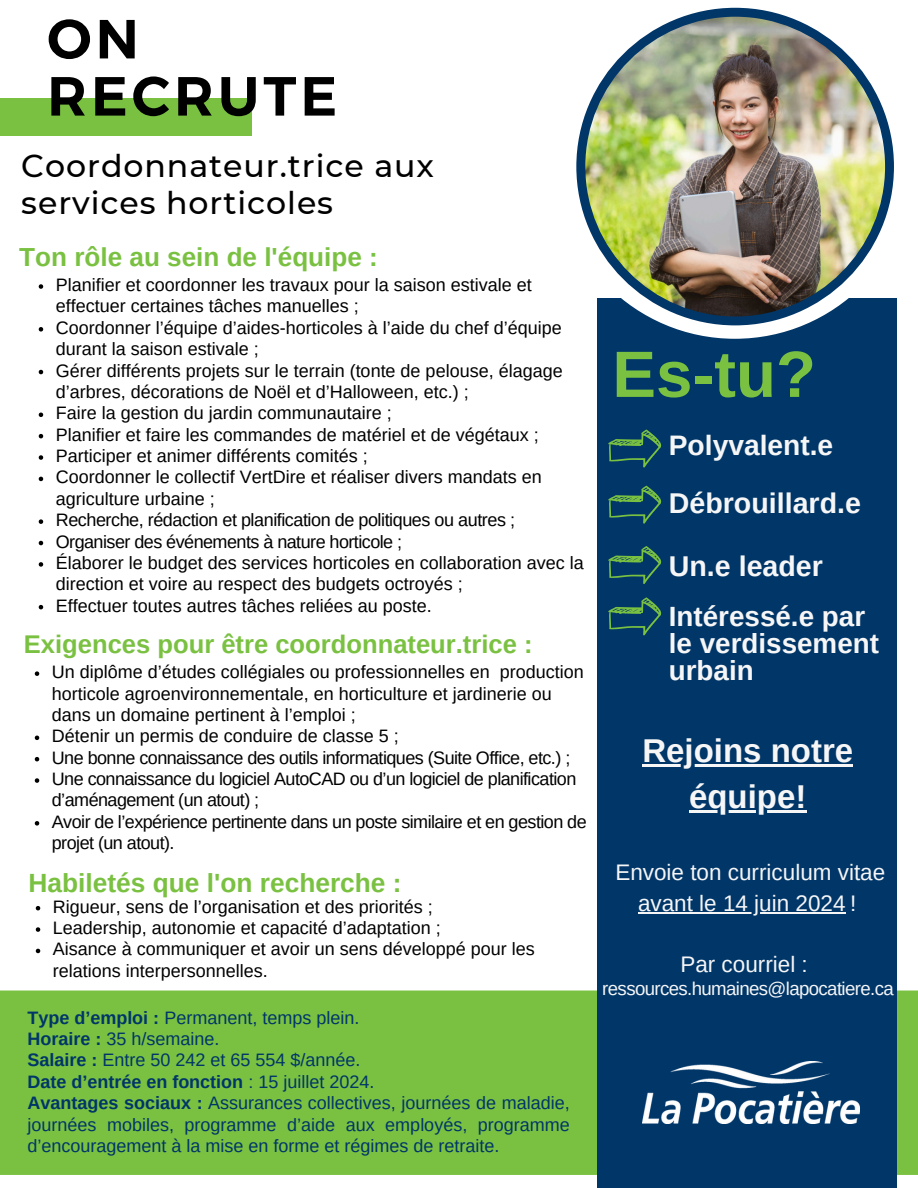
<style>
.page{position:relative;width:918px;height:1188px;background:#fff}
.page>*{position:absolute;margin:0;border:0;box-sizing:border-box;transform-origin:0 0}
.t1{font:700 65.4px "Arimo";color:#7ac142}
.t2{font:700 55.05px/57.2px "Kief Montaser Semi";letter-spacing:.075em;color:#000}
.t3{font:700 33px "Arimo";color:#f6f6f7}
.t4{font:500 31.65px/37.2px "Montserrat";letter-spacing:.03em;color:#000}
.t5{font:700 28.65px "Arimo";color:#f6f6f7}
.t6{font:700 28.2px "Arimo";color:#f6f6f7}
.t7{font:700 27.75px/27px "Arimo";color:#f6f6f7}
.t8{font:700 26.25px "Arimo";color:#7ac142}
.t9{font:700 26.1px "Arimo";color:#7ac142}
.t10{font:700 25.65px "Arimo";color:#7ac142}
.t11{font:22.5px "Arimo";color:#f6f6f7}
.t12{font:18.6px "Arimo";letter-spacing:-.035em;color:#f6f6f7}
.t13{font:18px/21.3px "Arimo";color:#000}
.t14{font:18px/21.3px "Arimo";letter-spacing:-.03em;color:#000}
.t15{font:18px/21.3px "Arimo";color:#003668;text-align:justify}
.t16{font:18px "Arimo";letter-spacing:-.025em;color:#000}
.t17{font:700 18px "Arimo";color:#003668}
.s1{font-weight:700}
.s2{font-weight:400}
</style>
<div class="page">
<div style="left:0;top:991px;width:918px;height:184px;background:#7ac142"></div>
<div style="left:597px;top:299px;width:300px;height:889px;background:#003668"></div>
<svg style="left:666px;top:7px;width:231px;height:332px;fill:#fff"></svg>
<svg style="left:576px;top:8px;width:318px;height:317px"></svg>
<img style="left:585px;top:17px;width:300px;height:299px;border-radius:50%">
<div style="left:0;top:99px;width:252px;height:37px;background:#7ac142"></div>
<img style="left:642px;top:1062px;width:217px;height:61px">
<svg style="left:608px;top:430px;width:53px;height:37px"></svg>
<svg style="left:608px;top:486px;width:53px;height:38px"></svg>
<svg style="left:608px;top:546px;width:53px;height:38px"></svg>
<svg style="left:608px;top:597px;width:53px;height:38px"></svg>
<svg style="left:35px;top:671px;width:4px;height:5px"></svg>
<svg style="left:35px;top:736px;width:4px;height:4px"></svg>
<svg style="left:35px;top:757px;width:4px;height:4px"></svg>
<svg style="left:35px;top:778px;width:4px;height:5px"></svg>
<svg style="left:35px;top:821px;width:4px;height:5px"></svg>
<svg style="left:36px;top:906px;width:4px;height:4px"></svg>
<svg style="left:36px;top:927px;width:4px;height:5px"></svg>
<svg style="left:36px;top:949px;width:4px;height:4px"></svg>
<hr style="left:638px;top:912px;width:208px;height:2px;background:#f6f6f7">
<hr style="left:642px;top:764px;width:211px;height:3px;background:#f6f6f7">
<hr style="left:689px;top:810px;width:117px;height:3px;background:#f6f6f7">
<svg style="left:39px;top:284px;width:4px;height:5px"></svg>
<svg style="left:39px;top:327px;width:4px;height:5px"></svg>
<svg style="left:39px;top:370px;width:4px;height:4px"></svg>
<svg style="left:39px;top:413px;width:4px;height:4px"></svg>
<svg style="left:39px;top:434px;width:4px;height:4px"></svg>
<svg style="left:39px;top:455px;width:4px;height:5px"></svg>
<svg style="left:39px;top:477px;width:4px;height:4px"></svg>
<svg style="left:39px;top:519px;width:4px;height:5px"></svg>
<svg style="left:39px;top:541px;width:4px;height:4px"></svg>
<svg style="left:39px;top:562px;width:4px;height:5px"></svg>
<svg style="left:39px;top:605px;width:4px;height:4px"></svg>
<p class="t2" style="left:47px;top:10px;width:292px">ON<br>RECRUTE</p>
<p class="t4" style="left:21px;top:147px;width:414px">Coordonnateur.trice aux services horticoles</p>
<p class="t9" style="left:19px;top:242px;width:360px">Ton rôle au sein de l'équipe :</p>
<h5 class="t13" style="left:56px;top:274px;width:477px">Planifier et coordonner les travaux pour la saison estivale et effectuer certaines tâches manuelles ;</h5>
<p class="t13" style="left:56px;top:317px;width:508px">Coordonner l’équipe d’aides-horticoles à l’aide du chef d’équipe durant la saison estivale ;</p>
<p class="t13" style="left:56px;top:360px;width:508px">Gérer différents projets sur le terrain (tonte de pelouse, élagage d’arbres, décorations de Noël et d’Halloween, etc.) ;</p>
<p class="t13" style="left:56px;top:402px;width:338px">Faire la gestion du jardin communautaire ;</p>
<p class="t13" style="left:56px;top:424px;width:484px">Planifier et faire les commandes de matériel et de végétaux ;</p>
<p class="t13" style="left:56px;top:445px;width:313px">Participer et animer différents comités ;</p>
<h6 class="t13" style="left:56px;top:467px;width:487px">Coordonner le collectif VertDire et réaliser divers mandats en agriculture urbaine ;</h6>
<h6 class="t16" style="left:56px;top:510px;width:461px">Recherche, rédaction et planification de politiques ou autres ;</h6>
<p class="t14" style="left:56px;top:531px;width:348px">Organiser des événements à nature horticole ;</p>
<h4 class="t13" style="left:56px;top:552px;width:529px">Élaborer le budget des services horticoles en collaboration avec la direction et voire au respect des budgets octroyés ;</h4>
<p class="t13" style="left:56px;top:595px;width:377px">Effectuer toutes autres tâches reliées au poste.</p>
<p class="t10" style="left:24px;top:630px;width:510px">Exigences pour être coordonnateur.trice :</p>
<p class="t13" style="left:52px;top:661px;width:533px">Un diplôme d’études collégiales ou professionnelles en production horticole agroenvironnementale, en horticulture et jardinerie ou dans un domaine pertinent à l’emploi ;</p>
<h3 class="t13" style="left:52px;top:725px;width:348px">Détenir un permis de conduire de classe 5 ;</h3>
<h4 class="t14" style="left:52px;top:747px;width:520px">Une bonne connaissance des outils informatiques (Suite Office, etc.) ;</h4>
<p class="t14" style="left:52px;top:768px;width:526px">Une connaissance du logiciel AutoCAD ou d’un logiciel de planification d’aménagement (un atout) ;</p>
<p class="t14" style="left:52px;top:811px;width:536px">Avoir de l’expérience pertinente dans un poste similaire et en gestion de projet (un atout).</p>
<h2 class="t8" style="left:28px;top:868px;width:375px">Habiletés que l'on recherche :</h2>
<p class="t13" style="left:53px;top:896px;width:381px">Rigueur, sens de l’organisation et des priorités ;</p>
<p class="t13" style="left:53px;top:917px;width:390px">Leadership, autonomie et capacité d’adaptation ;</p>
<p class="t13" style="left:53px;top:939px;width:484px">Aisance à communiquer et avoir un sens développé pour les relations interpersonnelles.</p>
<p class="t15" style="left:27px;top:1007px;width:333px"><span class="s1">Type d’emploi :</span> Permanent, temps plein.</p>
<p class="t15" style="left:27px;top:1028px;width:194px"><span class="s1">Horaire :</span> 35 h/semaine.</p>
<p class="t15" style="left:27px;top:1050px;width:335px"><span class="s1">Salaire :</span> Entre 50 242 et 65 554 $/année.</p>
<h1 class="t17" style="left:27px;top:1072px;width:348px">Date d’entrée en fonction <span class="s2">: 15 juillet 2024.</span></h1>
<p class="t15" style="left:27px;top:1092px;width:544px"><span class="s1">Avantages sociaux :</span> Assurances collectives, journées de maladie, journées mobiles, programme d’aide aux employés, programme d’encouragement à la mise en forme et régimes de retraite.</p>
<p class="t1" style="left:612px;top:338px;width:205px">Es-tu?</p>
<h4 class="t6" style="left:669px;top:430px;width:166px">Polyvalent.e</h4>
<p class="t5" style="left:669px;top:487px;width:194px">Débrouillard.e</p>
<h4 class="t5" style="left:669px;top:550px;width:156px">Un.e leader</h4>
<h4 class="t7" style="left:669px;top:603px;width:212px">Intéressé.e par le verdissement urbain</h4>
<h3 class="t3" style="left:642px;top:732px;width:212px">Rejoins notre</h3>
<p class="t3" style="left:689px;top:778px;width:119px">équipe!</p>
<p class="t11" style="left:615px;top:860px;width:271px">Envoie ton curriculum vitae</p>
<h4 class="t11" style="left:638px;top:890px;width:220px">avant le 14 juin 2024 !</h4>
<h4 class="t11" style="left:680px;top:952px;width:129px">Par courriel :</h4>
<p class="t12" style="left:602px;top:978px;width:293px">ressources.humaines@lapocatiere.ca</p>
</div>
